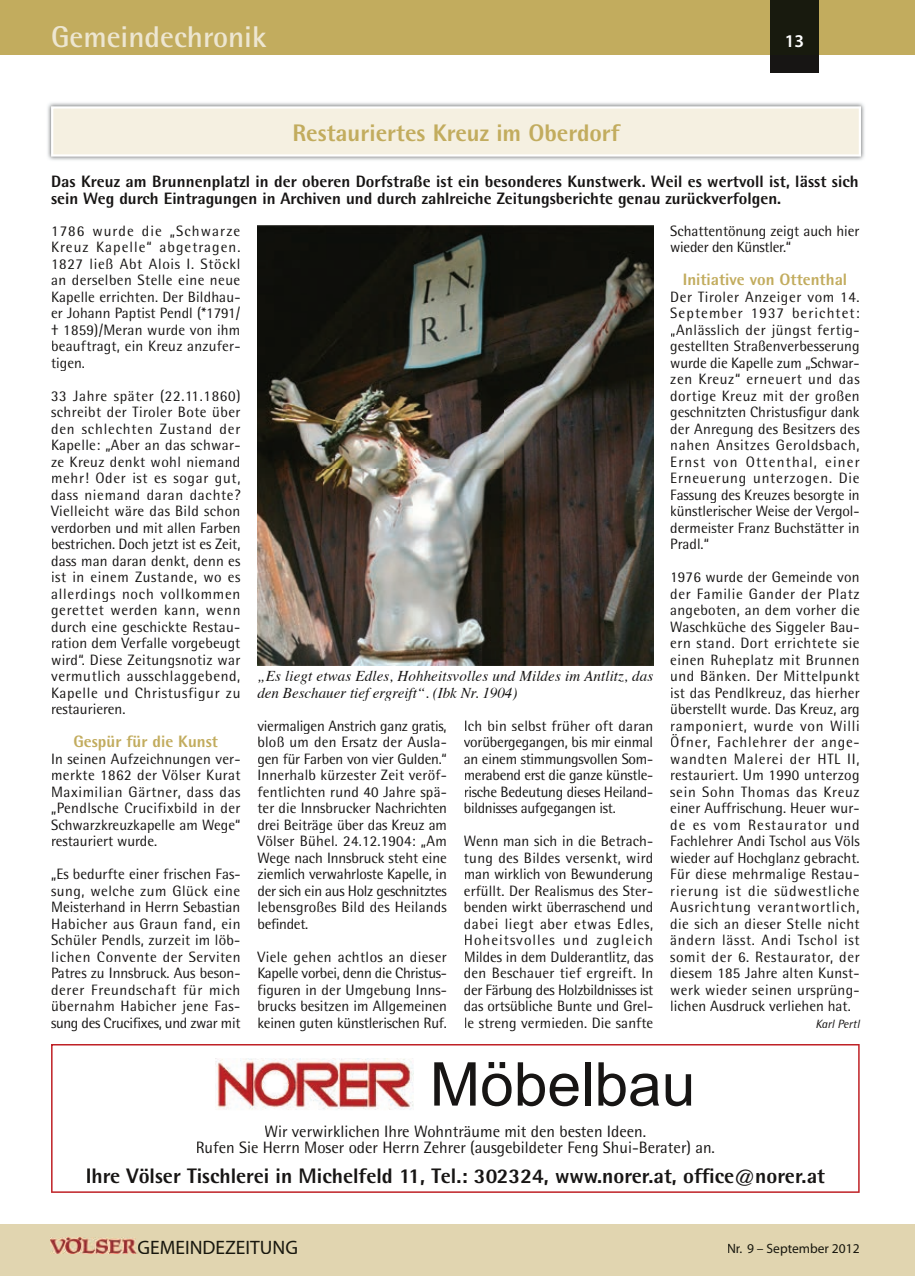
<style>
.page{position:relative;width:915px;height:1276px;background:#fff}
.page>*{position:absolute;margin:0;border:0;box-sizing:border-box;transform-origin:0 0}
.t1{font:60.45px "Arial";color:#171514}
.t2{font:700 30px "Rotis Semi Sans";color:#ede6d1}
.t3{font:800 24px "Rotis Semi Sans";color:#c2ac5e}
.t4{font:800 21px "Rotis Semi Sans";color:#171514}
.t5{font:19.5px "Myriad";color:#18170e}
.t6{font:600 18px "Myriad Pro";color:#fff}
.t7{font:800 16.5px/16.5px "Rotis Semi Sans";color:#171514}
.t8{font:16.5px/16.5px "Rotis Semi Sans";color:#171514;text-align:center}
.t9{font:800 16.5px "Rotis Semi Sans";color:#c2ac5e}
.t10{font:15px/16.5px "Rotis Semi Sans";color:#171514;text-align:justify}
.t11{font:italic 15px/16.5px "Times";letter-spacing:.01em;color:#171514}
.t12{font:13.5px "Myriad";color:#18170e}
.t13{font:italic 12px "Rotis Semi Sans";color:#171514}
</style>
<div class="page">
<div style="left:0;top:0;width:914px;height:54px;background:#c2ac5e"></div>
<div style="left:770px;top:54px;width:48px;height:18px;background:#171514"></div>
<div style="left:770px;top:0;width:48px;height:54px;background:#181a0e"></div>
<div style="left:0;top:1225px;width:914px;height:51px;background:#e1d5b0"></div>
<img style="left:50px;top:1237px;width:87px;height:16px">
<img style="left:257px;top:226px;width:396px;height:439px">
<img style="left:47px;top:103px;width:818px;height:57px">
<svg style="left:51px;top:106px;width:809px;height:51px;background:#f4f0e2"></svg>
<svg style="left:51px;top:1044px;width:808px;height:148px"></svg>
<img style="left:215px;top:1059px;width:198px;height:51px">
<div style="left:429px;top:1061px;width:266px;height:44px;background:#fff"></div>
<hr style="left:434px;top:1105px;width:256px;height:1px;background:#fff">
<h2 class="t2" style="left:51px;top:18px;width:217px">Gemeindechronik</h2>
<h3 class="t3" style="left:292px;top:118px;width:329px">Restauriertes Kreuz im Oberdorf</h3>
<p class="t6" style="left:784px;top:29px;width:21px">13</p>
<p class="t7" style="left:51px;top:173px;width:808px">Das Kreuz am Brunnenplatzl in der oberen Dorfstraße ist ein besonderes Kunstwerk. Weil es wertvoll ist, lässt sich sein Weg durch Eintragungen in Archiven und durch zahlreiche Zeitungsberichte genau zurückverfolgen.</p>
<p class="t10" style="left:51px;top:222px;width:191px">1786 wurde die „Schwarze Kreuz Kapelle“ abgetragen.<br>1827 ließ Abt Alois I. Stöckl an derselben Stelle eine neue Kapelle errichten. Der Bildhau&shy;er Johann Paptist Pendl (*1791/ † 1859)/Meran wurde von ihm beauftragt, ein Kreuz anzufer&shy;tigen.</p>
<p class="t10" style="left:51px;top:387px;width:191px">33 Jahre später (22.11.1860) schreibt der Tiroler Bote über den schlechten Zustand der Kapelle: „Aber an das schwar&shy;ze Kreuz denkt wohl niemand mehr! Oder ist es sogar gut, dass niemand daran dachte?<br>Vielleicht wäre das Bild schon verdorben und mit allen Farben bestrichen. Doch jetzt ist es Zeit, dass man daran denkt, denn es ist in einem Zustande, wo es allerdings noch vollkommen gerettet werden kann, wenn durch eine geschickte Restau&shy;ration dem Verfalle vorgebeugt wird“. Diese Zeitungsnotiz war vermutlich ausschlaggebend, Kapelle und Christusfigur zu restaurieren.</p>
<p class="t9" style="left:73px;top:731px;width:146px">Gespür für die Kunst</p>
<p class="t10" style="left:51px;top:750px;width:191px">In seinen Aufzeichnungen ver&shy;merkte 1862 der Völser Kurat Maximilian Gärtner, dass das „Pendlsche Crucifixbild in der Schwarzkreuzkapelle am Wege“ restauriert wurde.</p>
<p class="t10" style="left:51px;top:866px;width:191px">„Es bedurfte einer frischen Fas&shy;sung, welche zum Glück eine Meisterhand in Herrn Sebastian Habicher aus Graun fand, ein Schüler Pendls, zurzeit im löb&shy;lichen Convente der Serviten Patres zu Innsbruck. Aus beson&shy;derer Freundschaft für mich übernahm Habicher jene Fas&shy;sung des Crucifixes, und zwar mit</p>
<p class="t11" style="left:257px;top:667px;width:397px">„Es liegt etwas Edles, Hohheitsvolles und Mildes im Antlitz, das den Beschauer tief ergreift“. (Ibk Nr. 1904)</p>
<p class="t10" style="left:257px;top:717px;width:191px">viermaligen Anstrich ganz gratis, bloß um den Ersatz der Ausla&shy;gen für Farben von vier Gulden.“ Innerhalb kürzester Zeit veröf&shy;fentlichten rund 40 Jahre spä&shy;ter die Innsbrucker Nachrichten drei Beiträge über das Kreuz am Völser Bühel. 24.12.1904: „Am Wege nach Innsbruck steht eine ziemlich verwahrloste Kapelle, in der sich ein aus Holz geschnitztes lebensgroßes Bild des Heilands befindet.</p>
<p class="t10" style="left:257px;top:948px;width:191px">Viele gehen achtlos an dieser Kapelle vorbei, denn die Christus&shy;figuren in der Umgebung Inns&shy;brucks besitzen im Allgemeinen keinen guten künstlerischen Ruf.</p>
<p class="t10" style="left:463px;top:717px;width:191px">Ich bin selbst früher oft daran vorübergegangen, bis mir einmal an einem stimmungsvollen Som&shy;merabend erst die ganze künstle&shy;rische Bedeutung dieses Heiland&shy;bildnisses aufgegangen ist.</p>
<p class="t10" style="left:463px;top:833px;width:191px">Wenn man sich in die Betrach&shy;tung des Bildes versenkt, wird man wirklich von Bewunderung erfüllt. Der Realismus des Ster&shy;benden wirkt überraschend und dabei liegt aber etwas Edles, Hoheitsvolles und zugleich Mildes in dem Dulderantlitz, das den Beschauer tief ergreift. In der Färbung des Holzbildnisses ist das ortsübliche Bunte und Grel&shy;le streng vermieden. Die sanfte</p>
<p class="t10" style="left:670px;top:222px;width:191px">Schattentönung zeigt auch hier wieder den Künstler.“</p>
<p class="t9" style="left:682px;top:269px;width:166px">Initiative von Ottenthal</p>
<p class="t10" style="left:670px;top:288px;width:191px">Der Tiroler Anzeiger vom 14.<br>September 1937 berichtet: „Anlässlich der jüngst fertig&shy;gestellten Straßenverbesserung wurde die Kapelle zum „Schwar&shy;zen Kreuz“ erneuert und das dortige Kreuz mit der großen geschnitzten Christusfigur dank der Anregung des Besitzers des nahen Ansitzes Geroldsbach, Ernst von Ottenthal, einer Erneuerung unterzogen. Die Fassung des Kreuzes besorgte in künstlerischer Weise der Vergol&shy;dermeister Franz Buchstätter in Pradl.“</p>
<p class="t10" style="left:670px;top:569px;width:191px">1976 wurde der Gemeinde von der Familie Gander der Platz angeboten, an dem vorher die Waschküche des Siggeler Bau&shy;ern stand. Dort errichtete sie einen Ruheplatz mit Brunnen und Bänken. Der Mittelpunkt ist das Pendlkreuz, das hierher überstellt wurde. Das Kreuz, arg ramponiert, wurde von Willi Öfner, Fachlehrer der ange&shy;wandten Malerei der HTL II, restauriert. Um 1990 unterzog sein Sohn Thomas das Kreuz einer Auffrischung. Heuer wur&shy;de es vom Restaurator und Fachlehrer Andi Tschol aus Völs wieder auf Hochglanz gebracht.<br>Für diese mehrmalige Restau&shy;rierung ist die südwestliche Ausrichtung verantwortlich, die sich an dieser Stelle nicht ändern lässt. Andi Tschol ist somit der 6. Restaurator, der diesem 185 Jahre alten Kunst&shy;werk wieder seinen ursprüng&shy;lichen Ausdruck verliehen hat.</p>
<p class="t13" style="left:815px;top:1016px;width:46px">Karl Pertl</p>
<h1 class="t1" style="left:429px;top:1044px;width:267px">Möbelbau</h1>
<p class="t8" style="left:196px;top:1123px;width:520px">Wir verwirklichen Ihre Wohnträume mit den besten Ideen.<br>Rufen Sie Herrn Moser oder Herrn Zehrer (ausgebildeter Feng Shui-Berater) an.</p>
<h3 class="t4" style="left:86px;top:1162px;width:740px">Ihre Völser Tischlerei in Michelfeld 11, Tel.: 302324, www.norer.at, office@norer.at</h3>
<h3 class="t5" style="left:137px;top:1237px;width:162px">GEMEINDEZEITUNG</h3>
<p class="t12" style="left:726px;top:1241px;width:134px">Nr. 9 – September 2012</p>
</div>
